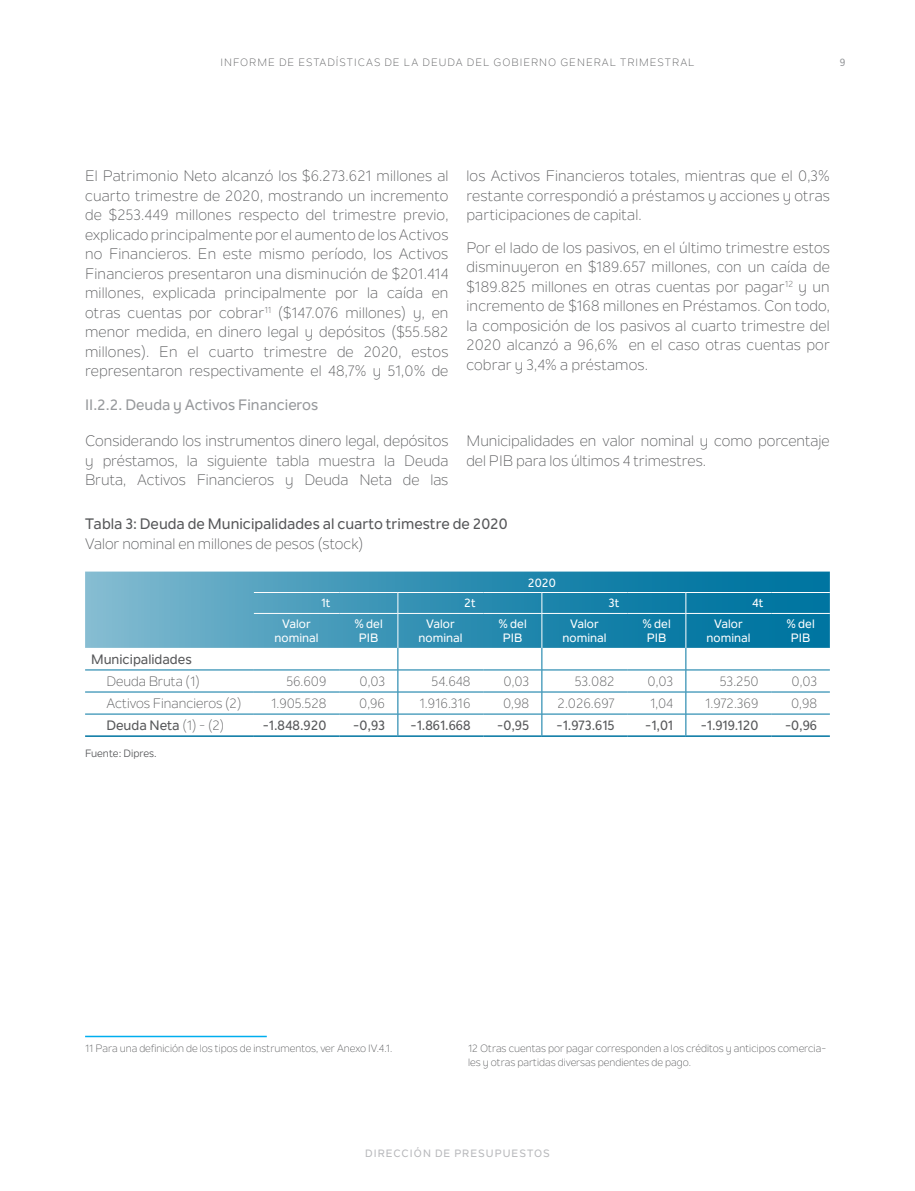
<style>
.page{position:relative;width:915px;height:1191px;background:#fff}
.page>*{position:absolute;margin:0;border:0;box-sizing:border-box;transform-origin:0 0}
.TEXTO{font:15px/19.5px "Nolan Next";color:#57585a;text-align:justify}
.titulo_tabla{font:500 15px "Nolan Next";color:#57585a}
.cifra{font:15px "Nolan Next";color:#57585a}
.titulo_tabla-2{font:500 15px "Nolan Next";color:#97999c}
.TEXTO_TABLA{font:13.5px "Nolan Next";color:#57585a}
.TITULO_MICRO_TABLA{font:500 13.5px "Nolan Next";color:#57585a}
.TEXTO_TABLA-2{font:500 13.5px "Nolan Next";color:#57585a}
.CABEZA_MICRO_TABLA{font:500 12px/13.5px "Nolan Next";color:#fff;text-align:center}
.t1{font:10.5px/13.5px "Nolan Next";color:#57585a}
.t2{font:10.5px "Nolan Next";letter-spacing:.1em;color:#57585a}
.t3{font:500 10.5px "Nolan Next";letter-spacing:.1em;color:#b8b9bc}
.fuente{font:10.5px "Nolan Next";color:#57585a}
.t4{font:500 10.5px "Nolan Next";color:#97999c}
.s1{font-weight:400}
</style>
<div class="page">
<hr style="left:85px;top:1035px;width:182px;height:2px;background:#00aeef">
<svg style="left:85px;top:571px;width:744px;height:77px;background:#3692b4"></svg>
<hr style="left:254px;top:592px;width:85px;height:1px;background:#fff">
<hr style="left:339px;top:592px;width:59px;height:1px;background:#fff">
<hr style="left:398px;top:592px;width:85px;height:1px;background:#fff">
<hr style="left:483px;top:592px;width:58px;height:1px;background:#fff">
<hr style="left:541px;top:592px;width:86px;height:1px;background:#fff">
<hr style="left:627px;top:592px;width:58px;height:1px;background:#fff">
<hr style="left:685px;top:592px;width:86px;height:1px;background:#fff">
<hr style="left:771px;top:592px;width:58px;height:1px;background:#fff">
<hr style="left:254px;top:613px;width:85px;height:1px;background:#fff">
<hr style="left:339px;top:613px;width:59px;height:1px;background:#fff">
<hr style="left:398px;top:613px;width:85px;height:1px;background:#fff">
<hr style="left:483px;top:613px;width:58px;height:1px;background:#fff">
<hr style="left:541px;top:613px;width:86px;height:1px;background:#fff">
<hr style="left:627px;top:613px;width:58px;height:1px;background:#fff">
<hr style="left:685px;top:613px;width:86px;height:1px;background:#fff">
<hr style="left:771px;top:613px;width:58px;height:1px;background:#fff">
<hr style="left:85px;top:669px;width:169px;height:1px;background:#0075a1">
<hr style="left:254px;top:669px;width:85px;height:1px;background:#0075a1">
<hr style="left:339px;top:669px;width:59px;height:1px;background:#0075a1">
<hr style="left:398px;top:669px;width:85px;height:1px;background:#0075a1">
<hr style="left:483px;top:669px;width:58px;height:1px;background:#0075a1">
<hr style="left:541px;top:669px;width:86px;height:1px;background:#0075a1">
<hr style="left:627px;top:669px;width:58px;height:1px;background:#0075a1">
<hr style="left:685px;top:669px;width:86px;height:1px;background:#0075a1">
<hr style="left:771px;top:669px;width:58px;height:1px;background:#0075a1">
<hr style="left:85px;top:691px;width:169px;height:1px;background:#0075a1">
<hr style="left:254px;top:691px;width:85px;height:1px;background:#0075a1">
<hr style="left:339px;top:691px;width:59px;height:1px;background:#0075a1">
<hr style="left:398px;top:691px;width:85px;height:1px;background:#0075a1">
<hr style="left:483px;top:691px;width:58px;height:1px;background:#0075a1">
<hr style="left:541px;top:691px;width:86px;height:1px;background:#0075a1">
<hr style="left:627px;top:691px;width:58px;height:1px;background:#0075a1">
<hr style="left:685px;top:691px;width:86px;height:1px;background:#0075a1">
<hr style="left:771px;top:691px;width:58px;height:1px;background:#0075a1">
<hr style="left:85px;top:713px;width:169px;height:1px;background:#0075a1">
<hr style="left:254px;top:713px;width:85px;height:1px;background:#0075a1">
<hr style="left:339px;top:713px;width:59px;height:1px;background:#0075a1">
<hr style="left:398px;top:713px;width:85px;height:1px;background:#0075a1">
<hr style="left:483px;top:713px;width:58px;height:1px;background:#0075a1">
<hr style="left:541px;top:713px;width:86px;height:1px;background:#0075a1">
<hr style="left:627px;top:713px;width:58px;height:1px;background:#0075a1">
<hr style="left:685px;top:713px;width:86px;height:1px;background:#0075a1">
<hr style="left:771px;top:713px;width:58px;height:1px;background:#0075a1">
<hr style="left:85px;top:735px;width:169px;height:2px;background:#0075a1">
<hr style="left:254px;top:735px;width:85px;height:2px;background:#0075a1">
<hr style="left:339px;top:735px;width:59px;height:2px;background:#0075a1">
<hr style="left:398px;top:735px;width:85px;height:2px;background:#0075a1">
<hr style="left:483px;top:735px;width:58px;height:2px;background:#0075a1">
<hr style="left:541px;top:735px;width:86px;height:2px;background:#0075a1">
<hr style="left:627px;top:735px;width:58px;height:2px;background:#0075a1">
<hr style="left:685px;top:735px;width:86px;height:2px;background:#0075a1">
<hr style="left:771px;top:735px;width:58px;height:2px;background:#0075a1">
<svg style="left:397px;top:648px;width:1px;height:87px"></svg>
<svg style="left:541px;top:648px;width:1px;height:87px"></svg>
<svg style="left:685px;top:648px;width:1px;height:87px"></svg>
<svg style="left:397px;top:593px;width:1px;height:20px"></svg>
<hr style="left:397px;top:614px;width:1px;height:34px;background:#fff">
<svg style="left:541px;top:593px;width:1px;height:20px"></svg>
<hr style="left:541px;top:614px;width:1px;height:34px;background:#fff">
<svg style="left:685px;top:593px;width:1px;height:20px"></svg>
<hr style="left:685px;top:614px;width:1px;height:34px;background:#fff">
<p class="t2" style="left:220px;top:56px;width:475px">INFORME DE ESTADÍSTICAS DE LA DEUDA DEL GOBIERNO GENERAL TRIMESTRAL</p>
<p class="t4" style="left:839px;top:56px;width:7px">9</p>
<p class="TEXTO" style="left:85px;top:166px;width:365px">El Patrimonio Neto alcanzó los $6.273.621 millones al cuarto trimestre de 2020, mostrando un incremento de $253.449 millones respecto del trimestre previo, explicado principalmente por el aumento de los Activos no Financieros. En este mismo período, los Activos Financieros presentaron una disminución de $201.414 millones, explicada principalmente por la caída en otras cuentas por cobrar<sup>11</sup> ($147.076 millones) y, en menor medida, en dinero legal y depósitos ($55.582 millones). En el cuarto trimestre de 2020, estos representaron respectivamente el 48,7% y 51,0% de</p>
<p class="TEXTO" style="left:466px;top:166px;width:365px">los Activos Financieros totales, mientras que el 0,3% restante correspondió a préstamos y acciones y otras participaciones de capital.</p>
<p class="TEXTO" style="left:466px;top:238px;width:365px">Por el lado de los pasivos, en el último trimestre estos disminuyeron en $189.657 millones, con un caída de $189.825 millones en otras cuentas por pagar<sup>12</sup> y un incremento de $168 millones en Préstamos. Con todo, la composición de los pasivos al cuarto trimestre del 2020 alcanzó a 96,6% en el caso otras cuentas por cobrar y 3,4% a préstamos.</p>
<p class="titulo_tabla-2" style="left:85px;top:395px;width:234px">II.2.2. Deuda y Activos Financieros</p>
<p class="TEXTO" style="left:85px;top:431px;width:365px">Considerando los instrumentos dinero legal, depósitos y préstamos, la siguiente tabla muestra la Deuda Bruta, Activos Financieros y Deuda Neta de las</p>
<p class="TEXTO" style="left:466px;top:431px;width:365px">Municipalidades en valor nominal y como porcentaje del PIB para los últimos 4 trimestres.</p>
<p class="titulo_tabla" style="left:85px;top:514px;width:424px">Tabla 3: Deuda de Municipalidades al cuarto trimestre de 2020</p>
<p class="cifra" style="left:85px;top:534px;width:280px">Valor nominal en millones de pesos (stock)</p>
<p class="CABEZA_MICRO_TABLA" style="left:527px;top:575px;width:29px">2020</p>
<p class="CABEZA_MICRO_TABLA" style="left:321px;top:596px;width:11px">1t</p>
<p class="CABEZA_MICRO_TABLA" style="left:464px;top:596px;width:13px">2t</p>
<p class="CABEZA_MICRO_TABLA" style="left:608px;top:596px;width:12px">3t</p>
<p class="CABEZA_MICRO_TABLA" style="left:752px;top:596px;width:13px">4t</p>
<p class="CABEZA_MICRO_TABLA" style="left:274px;top:617px;width:45px">Valor nominal</p>
<p class="CABEZA_MICRO_TABLA" style="left:354px;top:617px;width:30px">% del<br>PIB</p>
<p class="CABEZA_MICRO_TABLA" style="left:418px;top:617px;width:45px">Valor nominal</p>
<p class="CABEZA_MICRO_TABLA" style="left:498px;top:617px;width:30px">% del<br>PIB</p>
<p class="CABEZA_MICRO_TABLA" style="left:562px;top:617px;width:45px">Valor nominal</p>
<p class="CABEZA_MICRO_TABLA" style="left:642px;top:617px;width:30px">% del<br>PIB</p>
<p class="CABEZA_MICRO_TABLA" style="left:706px;top:617px;width:45px">Valor nominal</p>
<p class="CABEZA_MICRO_TABLA" style="left:786px;top:617px;width:30px">% del<br>PIB</p>
<p class="TEXTO_TABLA-2" style="left:91px;top:651px;width:102px">Municipalidades</p>
<p class="TEXTO_TABLA" style="left:106px;top:673px;width:95px">Deuda Bruta (1)</p>
<p class="TEXTO_TABLA" style="left:286px;top:673px;width:42px">56.609</p>
<p class="TEXTO_TABLA" style="left:359px;top:673px;width:27px">0,03</p>
<p class="TEXTO_TABLA" style="left:431px;top:673px;width:40px">54.648</p>
<p class="TEXTO_TABLA" style="left:503px;top:673px;width:27px">0,03</p>
<p class="TEXTO_TABLA" style="left:574px;top:673px;width:41px">53.082</p>
<p class="TEXTO_TABLA" style="left:647px;top:673px;width:27px">0,03</p>
<p class="TEXTO_TABLA" style="left:719px;top:673px;width:40px">53.250</p>
<p class="TEXTO_TABLA" style="left:791px;top:673px;width:27px">0,03</p>
<p class="TEXTO_TABLA" style="left:106px;top:695px;width:136px">Activos Financieros (2)</p>
<p class="TEXTO_TABLA" style="left:271px;top:695px;width:57px">1.905.528</p>
<p class="TEXTO_TABLA" style="left:359px;top:695px;width:27px">0,96</p>
<p class="TEXTO_TABLA" style="left:419px;top:695px;width:53px">1.916.316</p>
<p class="TEXTO_TABLA" style="left:503px;top:695px;width:28px">0,98</p>
<p class="TEXTO_TABLA" style="left:557px;top:695px;width:58px">2.026.697</p>
<p class="TEXTO_TABLA" style="left:649px;top:695px;width:25px">1,04</p>
<p class="TEXTO_TABLA" style="left:704px;top:695px;width:55px">1.972.369</p>
<p class="TEXTO_TABLA" style="left:790px;top:695px;width:28px">0,98</p>
<p class="TITULO_MICRO_TABLA" style="left:106px;top:717px;width:119px">Deuda Neta <span class="s1">(1) - (2)</span></p>
<p class="TITULO_MICRO_TABLA" style="left:262px;top:717px;width:65px">-1.848.920</p>
<p class="TITULO_MICRO_TABLA" style="left:353px;top:717px;width:33px">-0,93</p>
<p class="TITULO_MICRO_TABLA" style="left:410px;top:717px;width:61px">-1.861.668</p>
<p class="TITULO_MICRO_TABLA" style="left:497px;top:717px;width:33px">-0,95</p>
<p class="TITULO_MICRO_TABLA" style="left:556px;top:717px;width:59px">-1.973.615</p>
<p class="TITULO_MICRO_TABLA" style="left:645px;top:717px;width:29px">-1,01</p>
<p class="TITULO_MICRO_TABLA" style="left:700px;top:717px;width:59px">-1.919.120</p>
<p class="TITULO_MICRO_TABLA" style="left:784px;top:717px;width:34px">-0,96</p>
<p class="fuente" style="left:85px;top:747px;width:73px">Fuente: Dipres.</p>
<p class="t1" style="left:85px;top:1041px;width:309px">11 Para una definición de los tipos de instrumentos, ver Anexo IV.4.1.</p>
<p class="t1" style="left:468px;top:1041px;width:359px">12 Otras cuentas por pagar corresponden a los créditos y anticipos comercia&shy;les y otras partidas diversas pendientes de pago.</p>
<p class="t3" style="left:365px;top:1147px;width:186px">DIRECCIÓN DE PRESUPUESTOS</p>
</div>
